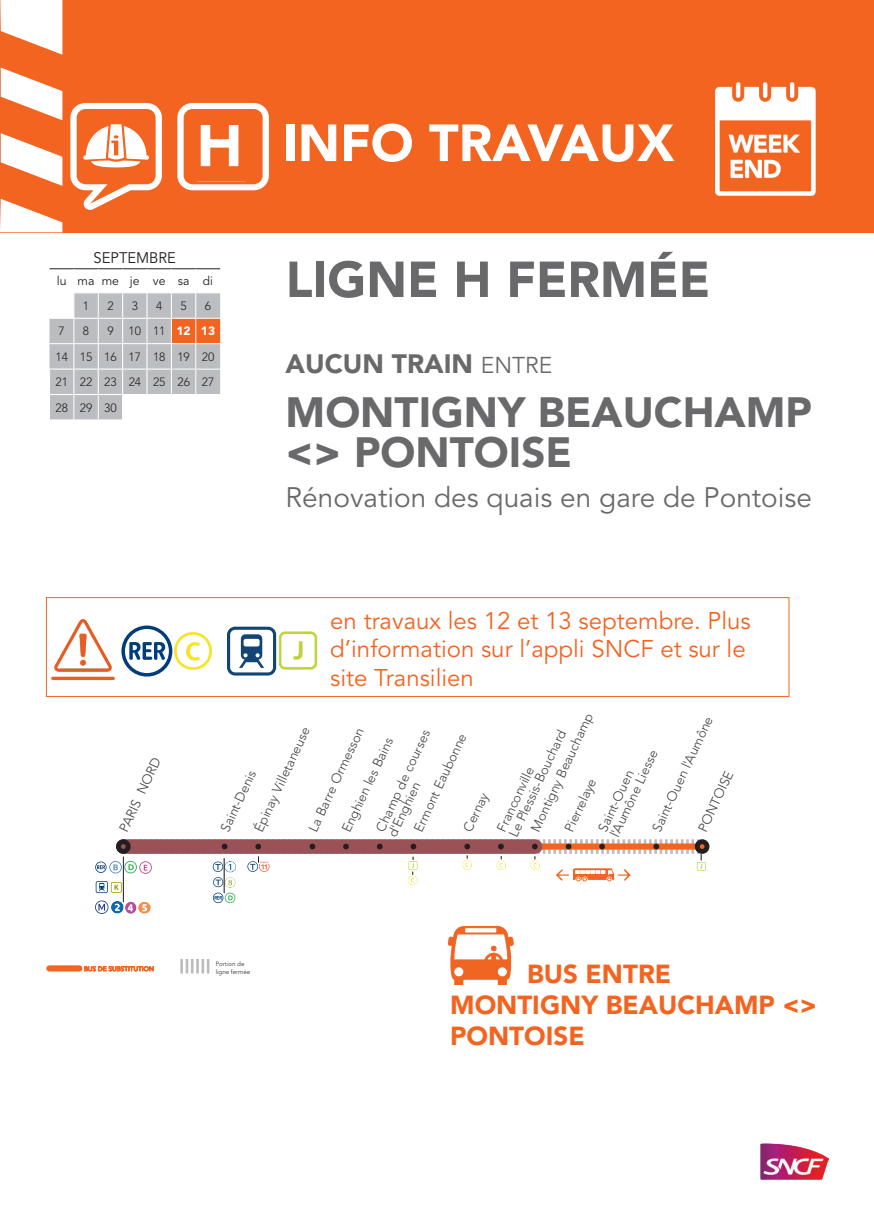
<style>
.page{position:relative;width:874px;height:1225px;background:#fff}
.page>*{position:absolute;margin:0;border:0;box-sizing:border-box;transform-origin:0 0}
.t1{font:900 51.6px "Avenir LT Std";color:#fff}
.t2{font:900 50px "Avenir LT Std";color:#69696c}
.t3{font:900 42px/40px "Avenir LT Std";color:#69696c}
.t4{font:28px "Avenir LT Std";color:#69696c}
.t5{font:900 26.4px "Avenir LT Std";color:#69696c}
.t6{font:900 26px/31.2px "Avenir LT Std";color:#f36421}
.t7{font:24px/28.8px "Avenir LT Std";color:#f36421}
.t8{font:15.2px "Avenir LT Std";color:#231f20;scale:.96 1}
.t9{font:300 13.2px "Avenir LT Std";color:#3e3e3f}
.t10{font:12.4px "Avenir LT Std";color:#231f20}
.t11{font:300 12px/25.4px "Avenir LT Std";color:#231f20;text-align:justify}
.t12{font:300 6.2px/7.4px "Avenir LT Std";color:#231f20}
.s1{font-weight:900;color:#fff}
.s2{font-weight:400;font-size:22.8px}
</style>
<div class="page">
<div style="left:46px;top:597px;width:742px;height:100px;background:#fff;border:1px solid #f36421"></div>
<div style="left:0;top:0;width:873px;height:232px;background:#f36421"></div>
<svg style="left:0;top:0;width:62px;height:232px"></svg>
<svg style="left:70px;top:103px;width:92px;height:107px"></svg>
<svg style="left:177px;top:103px;width:92px;height:87px"></svg>
<img style="left:198px;top:125px;width:47px;height:57px">
<img style="left:447px;top:926px;width:67px;height:58px">
<img style="left:760px;top:1143px;width:68px;height:36px">
<svg style="left:49px;top:268px;width:172px;height:152px"></svg>
<img style="left:715px;top:83px;width:100px;height:112px">
<div style="left:694px;top:839px;width:15px;height:15px;border:5px solid #231f20;border-radius:50%"></div>
<svg style="left:95px;top:900px;width:13px;height:14px"></svg>
<svg style="left:96px;top:901px;width:12px;height:12px"></svg>
<img style="left:127px;top:910px;width:8px;height:4px">
<img style="left:107px;top:910px;width:20px;height:4px">
<img style="left:135px;top:910px;width:15px;height:4px">
<svg style="left:180px;top:959px;width:30px;height:14px"></svg>
<svg style="left:84px;top:966px;width:69px;height:5px"></svg>
<div style="left:49px;top:965px;width:30px;height:6px;background:#f36421"></div>
<svg style="left:95px;top:839px;width:610px;height:71px"></svg>
<img style="left:527px;top:857px;width:15px;height:16px">
<img style="left:45px;top:598px;width:86px;height:98px">
<svg style="left:121px;top:625px;width:40px;height:51px"></svg>
<img style="left:161px;top:630px;width:51px;height:43px">
<svg style="left:227px;top:626px;width:39px;height:49px"></svg>
<img style="left:266px;top:626px;width:52px;height:50px">
<p class="t8" style="left:94px;top:249px;width:87px">SEPTEMBRE</p>
<p class="t10" style="left:57px;top:274px;width:158px">lu ma me je ve sa di</p>
<p class="t11" style="left:83px;top:293px;width:8px">1</p>
<p class="t11" style="left:107px;top:293px;width:8px">2</p>
<p class="t11" style="left:132px;top:293px;width:8px">3</p>
<p class="t11" style="left:156px;top:293px;width:8px">4</p>
<p class="t11" style="left:180px;top:293px;width:8px">5</p>
<p class="t11" style="left:205px;top:293px;width:8px">6</p>
<p class="t11" style="left:59px;top:319px;width:8px">7</p>
<p class="t11" style="left:83px;top:319px;width:8px">8</p>
<p class="t11" style="left:55px;top:319px;width:161px;text-indent:52px">9 10 11 <span class="s1">12 13<br></span>14 15 16 17 18 19 20<br>21 22 23 24 25 26 27<br>28 29 30</p>
<h1 class="t1" style="left:282px;top:112px;width:393px">INFO TRAVAUX</h1>
<h2 class="t2" style="left:285px;top:249px;width:426px">LIGNE H FERMÉE</h2>
<h3 class="t5" style="left:285px;top:348px;width:268px">AUCUN TRAIN <span class="s2">ENTRE</span></h3>
<h3 class="t3" style="left:285px;top:392px;width:527px">MONTIGNY BEAUCHAMP &lt;&gt; PONTOISE</h3>
<h3 class="t4" style="left:285px;top:481px;width:527px">Rénovation des quais en gare de Pontoise</h3>
<h3 class="t7" style="left:330px;top:606px;width:422px">en travaux les 12 et 13 septembre. Plus d’information sur l’appli SNCF et sur le site Transilien</h3>
<p class="t9" style="left:116px;top:827px;width:82px;rotate:-65deg">PARIS NORD</p>
<p class="t9" style="left:527px;top:827px;width:131px;rotate:-65deg">Montigny Beauchamp</p>
<p class="t9" style="left:648px;top:827px;width:127px;rotate:-65deg">Saint-Ouen l'Aumône</p>
<p class="t9" style="left:251px;top:827px;width:115px;rotate:-65deg">Épinay Villetaneuse</p>
<p class="t9" style="left:305px;top:827px;width:115px;rotate:-65deg">La Barre Ormesson</p>
<p class="t9" style="left:505px;top:833px;width:119px;rotate:-65deg">Le Plessis-Bouchard</p>
<p class="t9" style="left:372px;top:827px;width:112px;rotate:-65deg">Champ de courses</p>
<p class="t9" style="left:410px;top:827px;width:108px;rotate:-65deg">Ermont Eaubonne</p>
<p class="t9" style="left:338px;top:828px;width:104px;rotate:-65deg">Enghien les Bains</p>
<p class="t9" style="left:606px;top:833px;width:97px;rotate:-65deg">l'Aumône Liesse</p>
<p class="t9" style="left:493px;top:827px;width:72px;rotate:-65deg">Franconville</p>
<p class="t9" style="left:694px;top:827px;width:67px;rotate:-65deg">PONTOISE</p>
<p class="t9" style="left:217px;top:827px;width:68px;rotate:-65deg">Saint-Denis</p>
<p class="t9" style="left:594px;top:827px;width:68px;rotate:-65deg">Saint-Ouen</p>
<p class="t9" style="left:561px;top:827px;width:59px;rotate:-65deg">Pierrelaye</p>
<p class="t9" style="left:384px;top:833px;width:61px;rotate:-65deg">d'Enghien</p>
<p class="t9" style="left:460px;top:827px;width:43px;rotate:-65deg">Cernay</p>
<p class="t12" style="left:215px;top:960px;width:36px">Portion de ligne fermée</p>
<h3 class="t6" style="left:450px;top:958px;width:368px;text-indent:77px">BUS ENTRE<br>MONTIGNY BEAUCHAMP &lt;&gt;<br>PONTOISE</h3>
</div>
